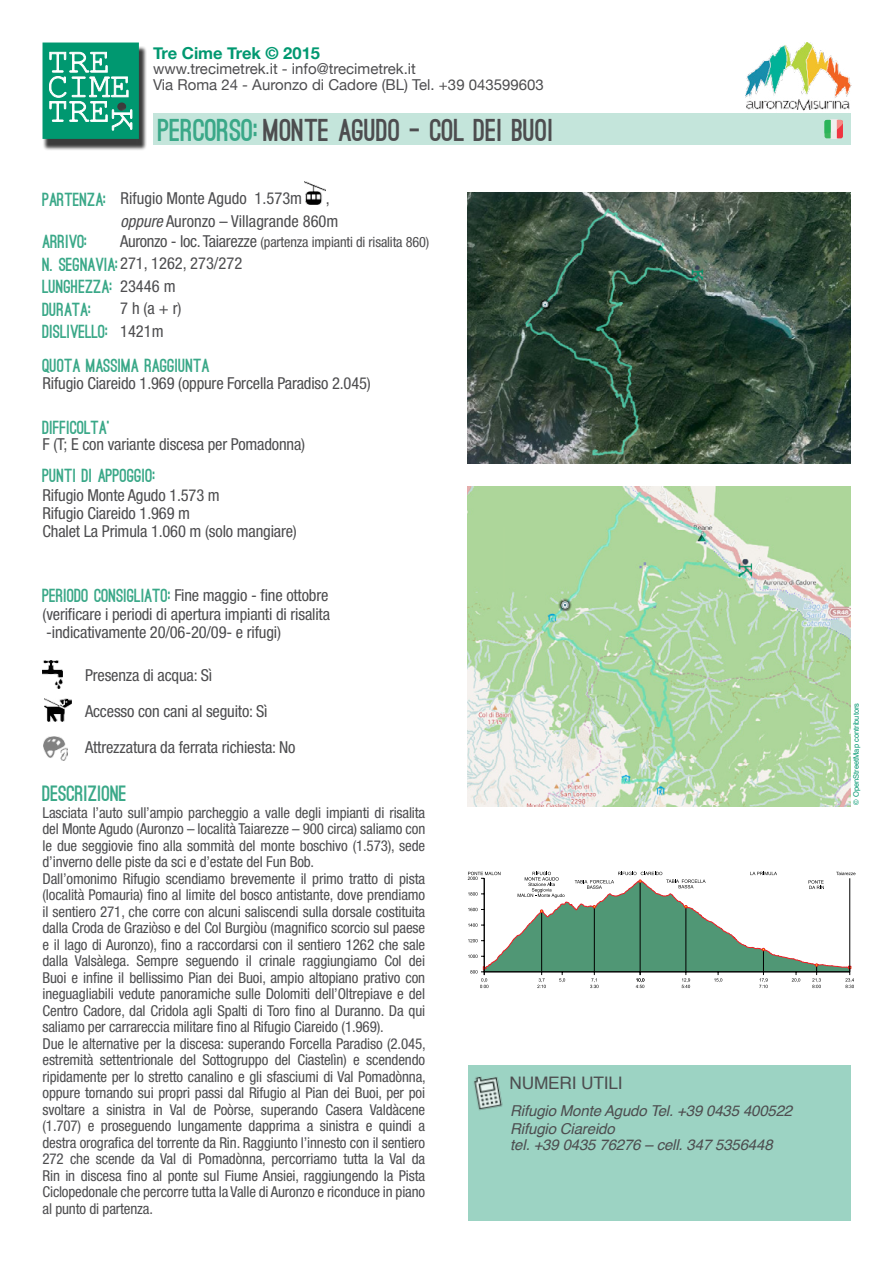
<style>
.page{position:relative;width:893px;height:1263px;background:#fff}
.page>*{position:absolute;margin:0;border:0;box-sizing:border-box;transform-origin:0 0}
.t1{font:900 30px "Ostrich Sans";color:#4d4d4f}
.t2{font:900 21px "Ostrich Sans";color:#3aa888}
.t3{font:900 18px/22.5px "Ostrich Sans";color:#3aa888}
.t4{font:17.25px "Helvetica";letter-spacing:-.01em;color:#4d4d4f}
.t5{font:condensed 16.5px/18px "Helvetica Neue LTW1 G";letter-spacing:-.01em;color:#4d4d4f}
.t6{font:700 16.5px "Helvetica Neue";color:#009870}
.t7{font:condensed 15px/16.5px "Helvetica Neue LTW1 G";letter-spacing:-.01em;color:#4d4d4f}
.t8{font:15px/15.8px "Helvetica Neue";color:#4d4d4f}
.t9{font:italic 15px/18px "Helvetica";letter-spacing:-.01em;color:#4d4d4f}
.t10{font:condensed 14.25px "Helvetica Neue LTW1 G";letter-spacing:-.01em;color:#4d4d4f}
.t11{font:7.5px "Helvetica";color:#009870}
.s1{color:#3aa888}
.s2{font-style:italic}
.s3{font-family:"Helvetica Neue LTW1 G";font-weight:400;font-stretch:condensed;font-size:16.5px;color:#4d4d4f}
.s4{font-size:16.5px}
.s5{font-family:"Ostrich Sans";font-weight:900;font-stretch:normal;font-size:18px;color:#3aa888}
</style>
<div class="page">
<div style="left:43px;top:45px;width:104px;height:105px;background:#000;opacity:.77"></div>
<svg style="left:43px;top:43px;width:96px;height:96px;background:#30aa8a"></svg>
<img style="left:745px;top:43px;width:107px;height:68px">
<div style="left:468px;top:1065px;width:382px;height:155px;background:#9cd3c3"></div>
<img style="left:474px;top:1076px;width:29px;height:35px">
<div style="left:153px;top:113px;width:697px;height:32px;background:#c4e5db"></div>
<svg style="left:824px;top:120px;width:19px;height:18px"></svg>
<img style="left:43px;top:660px;width:19px;height:29px">
<img style="left:45px;top:698px;width:26px;height:23px">
<img style="left:468px;top:192px;width:382px;height:271px">
<img style="left:468px;top:487px;width:382px;height:319px">
<img style="left:44px;top:737px;width:24px;height:23px">
<img style="left:305px;top:181px;width:20px;height:23px">
<svg style="left:468px;top:872px;width:387px;height:116px"></svg>
<p class="t6" style="left:153px;top:43px;width:168px">Tre Cime Trek © 2015</p>
<p class="t8" style="left:153px;top:61px;width:392px">www.trecimetrek.it - info@trecimetrek.it<br>Via Roma 24 - Auronzo di Cadore (BL) Tel. +39 043599603</p>
<h1 class="t1" style="left:158px;top:119px;width:397px"><span class="s1">PERCORSO:</span> MONTE AGUDO – COL DEI BUOI</h1>
<p class="t3" style="left:43px;top:189px;width:65px">PARTENZA:</p>
<p class="t5" style="left:121px;top:189px;width:183px">Rifugio Monte Agudo 1.573m</p>
<p class="t5" style="left:121px;top:187px;width:219px;line-height:22.5px;text-indent:205px">, <span class="s2">oppure</span> Auronzo – Villagrande 860m</p>
<p class="t3" style="left:43px;top:231px;width:46px">ARRIVO:</p>
<p class="t3" style="left:43px;top:276px;width:135px">LUNGHEZZA: <span class="s3">23446 m<br></span>DURATA:<br>DISLIVELLO:</p>
<p class="t10" style="left:120px;top:233px;width:311px"><span class="s4">Auronzo - loc. Taiarezze</span> (partenza impianti di risalita 860)</p>
<p class="t5" style="left:43px;top:254px;width:201px"><span class="s5">N. SEGNAVIA:</span>271, 1262, 273/272</p>
<p class="t5" style="left:120px;top:297px;width:63px;line-height:22.5px">7 h (a + r)<br>1421m</p>
<p class="t3" style="left:43px;top:355px;width:169px">QUOTA MASSIMA RAGGIUNTA</p>
<p class="t5" style="left:43px;top:374px;width:330px">Rifugio Ciareido 1.969 (oppure Forcella Paradiso 2.045)</p>
<p class="t3" style="left:43px;top:417px;width:69px">DIFFICOLTA’</p>
<p class="t5" style="left:43px;top:435px;width:264px">F (T; E con variante discesa per Pomadonna)</p>
<p class="t5" style="left:43px;top:486px;width:256px">Rifugio Monte Agudo 1.573 m<br>Rifugio Ciareido 1.969 m<br>Chalet La Primula 1.060 m (solo mangiare)</p>
<p class="t3" style="left:43px;top:465px;width:114px">PUNTI DI APPOGGIO:</p>
<p class="t5" style="left:43px;top:586px;width:287px"><span class="s5">PERIODO CONSIGLIATO:</span> Fine maggio - fine ottobre</p>
<p class="t5" style="left:43px;top:605px;width:289px">(verificare i periodi di apertura impianti di risalita -indicativamente 20/06-20/09- e rifugi)</p>
<p class="t5" style="left:85px;top:658px;width:212px;line-height:35.7px">Presenza di acqua: Sì<br>Accesso con cani al seguito: Sì<br>Attrezzatura da ferrata richiesta: No</p>
<h2 class="t2" style="left:43px;top:786px;width:86px">DESCRIZIONE</h2>
<p class="t7" style="left:43px;top:804px;width:385px">Lasciata l’auto sull’ampio parcheggio a valle degli impianti di risalita del Monte Agudo (Auronzo – località Taiarezze – 900 circa) saliamo con le due seggiovie fino alla sommità del monte boschivo (1.573), sede d’inverno delle piste da sci e d’estate del Fun Bob.<br>Dall’omonimo Rifugio scendiamo brevemente il primo tratto di pista (località Pomauria) fino al limite del bosco antistante, dove prendiamo il sentiero 271, che corre con alcuni saliscendi sulla dorsale costituita dalla Croda de Graziòso e del Col Burgiòu (magnifico scorcio sul paese e il lago di Auronzo), fino a raccordarsi con il sentiero 1262 che sale dalla Valsàlega. Sempre seguendo il crinale raggiungiamo Col dei Buoi e infine il bellissimo Pian dei Buoi, ampio altopiano prativo con ineguagliabili vedute panoramiche sulle Dolomiti dell’Oltrepiave e del Centro Cadore, dal Cridola agli Spalti di Toro fino al Duranno. Da qui saliamo per carrareccia militare fino al Rifugio Ciareido (1.969).<br>Due le alternative per la discesa: superando Forcella Paradiso (2.045, estremità settentrionale del Sottogruppo del Ciastelìn) e scendendo ripidamente per lo stretto canalino e gli sfasciumi di Val Pomadònna, oppure tornando sui propri passi dal Rifugio al Pian dei Buoi, per poi svoltare a sinistra in Val de Poòrse, superando Casera Valdàcene (1.707) e proseguendo lungamente dapprima a sinistra e quindi a destra orografica del torrente da Rin. Raggiunto l’innesto con il sentiero 272 che scende da Val di Pomadònna, percorriamo tutta la Val da Rin in discesa fino al ponte sul Fiume Ansiei, raggiungendo la Pista Ciclopedonale che percorre tutta la Valle di Auronzo e riconduce in piano al punto di partenza.</p>
<p class="t4" style="left:509px;top:1070px;width:115px">NUMERI UTILI</p>
<p class="t9" style="left:510px;top:1102px;width:283px">Rifugio Monte Agudo Tel. +39 0435 400522<br>Rifugio Ciareido</p>
<p class="t9" style="left:510px;top:1136px;width:264px">tel. +39 0435 76276 – cell. 347 5356448</p>
<p class="t11" style="left:850px;top:805px;width:103px;rotate:-90deg">© OpenStreetMap contributors</p>
</div>
